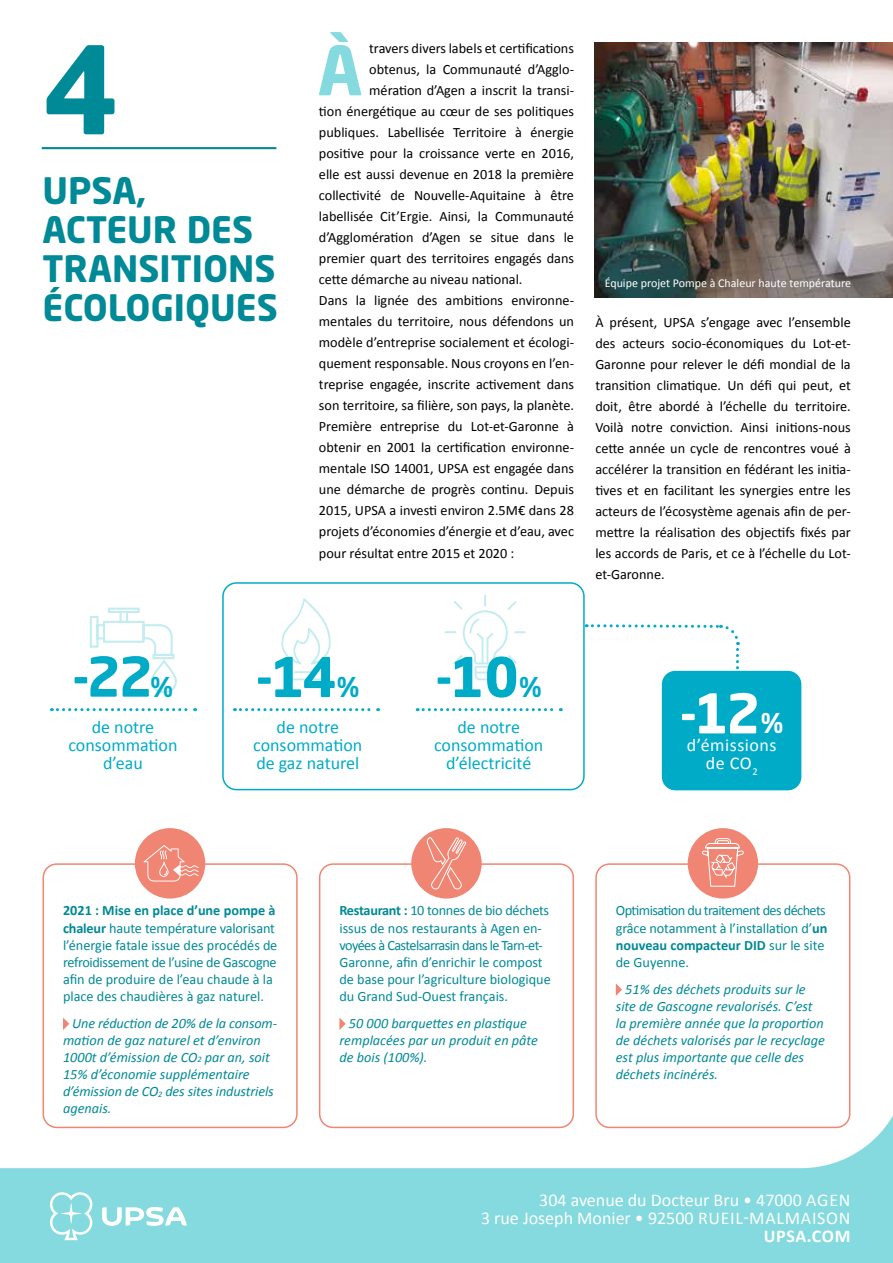
<style>
.page{position:relative;width:893px;height:1263px;background:#fff}
.page>*{position:absolute;margin:0;border:0;box-sizing:border-box;transform-origin:0 0}
.t1{font:700 120px "Neo Sans Std";color:#008996}
.t2{font:700 67.05px "Neo Sans Std";color:#84dade}
.t3{font:700 54px "Neo Sans Std";color:#00abc8}
.t4{font:700 54px "Neo Sans Std";color:#fff}
.t5{font:700 36px/39px "Neo Sans Std";color:#008996}
.t6{font:18px/18px "Calibri";color:#00abc8;text-align:center}
.t7{font:18px/18px "Calibri";color:#fff;text-align:right}
.t8{font:18px/18px "Calibri";letter-spacing:.03em;color:#fff;text-align:center}
.t9{font:700 18px "Calibri";letter-spacing:.04em;color:#fff}
.t10{font:14.25px/21px "Calibri";color:#000;text-align:justify}
.t11{font:14.25px/17.1px "Calibri";letter-spacing:-.01em;color:#008996}
.t12{font:italic 14.25px/17.1px "Calibri";color:#008996}
.t13{font:12px "Calibri";color:#fff}
.s1{font-size:27px}
.s2{font-weight:700}
.s3{font-size:8.25px}
</style>
<div class="page">
<hr style="left:42px;top:147px;width:234px;height:2px;background:#008996">
<svg style="left:0;top:1074px;width:893px;height:189px;fill:#84dade"></svg>
<div style="left:662px;top:671px;width:139px;height:119px;background:#00abc8;border-radius:13px"></div>
<svg style="left:445px;top:595px;width:81px;height:85px"></svg>
<svg style="left:281px;top:598px;width:50px;height:82px"></svg>
<svg style="left:89px;top:607px;width:88px;height:86px"></svg>
<div style="left:43px;top:863px;width:255px;height:265px;border:2px solid #f08573;border-radius:13px"></div>
<svg style="left:63px;top:1017px;width:6px;height:13px"></svg>
<div style="left:135px;top:828px;width:70px;height:70px;background:#f08573;border-radius:50%"></div>
<svg style="left:144px;top:845px;width:55px;height:36px"></svg>
<div style="left:319px;top:863px;width:255px;height:265px;border:2px solid #f08573;border-radius:13px"></div>
<svg style="left:339px;top:1017px;width:7px;height:13px"></svg>
<div style="left:411px;top:828px;width:71px;height:70px;background:#f08573;border-radius:50%"></div>
<div style="left:595px;top:863px;width:255px;height:265px;border:2px solid #f08573;border-radius:13px"></div>
<svg style="left:616px;top:983px;width:6px;height:13px"></svg>
<div style="left:688px;top:828px;width:70px;height:70px;background:#f08573;border-radius:50%"></div>
<svg style="left:426px;top:837px;width:40px;height:53px"></svg>
<svg style="left:702px;top:838px;width:42px;height:49px"></svg>
<svg style="left:234px;top:708px;width:145px;height:3px"></svg>
<img style="left:595px;top:43px;width:298px;height:254px">
<svg style="left:51px;top:708px;width:145px;height:3px"></svg>
<svg style="left:417px;top:708px;width:144px;height:3px"></svg>
<svg style="left:102px;top:1207px;width:85px;height:19px"></svg>
<svg style="left:50px;top:1192px;width:42px;height:48px"></svg>
<div style="left:222px;top:582px;width:363px;height:208px;border:2px solid #00abc8;border-radius:13px"></div>
<svg style="left:586px;top:624px;width:155px;height:62px"></svg>
<h1 class="t1" style="left:42px;top:13px;width:79px">4</h1>
<h3 class="t5" style="left:43px;top:170px;width:237px">UPSA,<br>ACTEUR DES<br>TRANSITIONS<br>ÉCOLOGIQUES</h3>
<h2 class="t2" style="left:318px;top:27px;width:46px">À</h2>
<p class="t10" style="left:369px;top:38px;width:206px">travers divers labels et certifications</p>
<p class="t10" style="left:369px;top:59px;width:206px">obtenus, la Communauté d’Agglo-</p>
<p class="t10" style="left:369px;top:80px;width:206px">mération d’Agen a inscrit la transi-</p>
<p class="t10" style="left:319px;top:101px;width:257px">tion énergétique au cœur de ses politiques</p>
<p class="t10" style="left:319px;top:122px;width:257px">publiques. Labellisée Territoire à énergie</p>
<p class="t10" style="left:319px;top:143px;width:257px">positive pour la croissance verte en 2016,</p>
<p class="t10" style="left:319px;top:164px;width:257px">elle est aussi devenue en 2018 la première</p>
<p class="t10" style="left:319px;top:185px;width:257px">collectivité de Nouvelle-Aquitaine à être</p>
<p class="t10" style="left:319px;top:206px;width:257px">labellisée Cit’Ergie. Ainsi, la Communauté</p>
<p class="t10" style="left:319px;top:227px;width:257px">d’Agglomération d’Agen se situe dans le</p>
<p class="t10" style="left:319px;top:248px;width:257px">premier quart des territoires engagés dans</p>
<p class="t10" style="left:319px;top:269px;width:205px">cette démarche au niveau national.</p>
<p class="t10" style="left:319px;top:290px;width:257px">Dans la lignée des ambitions environne-</p>
<p class="t10" style="left:319px;top:311px;width:257px">mentales du territoire, nous défendons un</p>
<p class="t10" style="left:319px;top:332px;width:257px">modèle d’entreprise socialement et écologi-</p>
<p class="t10" style="left:319px;top:353px;width:257px">quement responsable. Nous croyons en l’en-</p>
<p class="t10" style="left:319px;top:374px;width:257px">treprise engagée, inscrite activement dans</p>
<p class="t10" style="left:319px;top:395px;width:257px">son territoire, sa filière, son pays, la planète.</p>
<p class="t10" style="left:319px;top:416px;width:257px">Première entreprise du Lot-et-Garonne à</p>
<p class="t10" style="left:319px;top:437px;width:257px">obtenir en 2001 la certification environne-</p>
<p class="t10" style="left:319px;top:458px;width:257px">mentale ISO 14001, UPSA est engagée dans</p>
<p class="t10" style="left:319px;top:479px;width:257px">une démarche de progrès continu. Depuis</p>
<p class="t10" style="left:319px;top:500px;width:257px">2015, UPSA a investi environ 2.5M€ dans 28</p>
<p class="t10" style="left:319px;top:521px;width:257px">projets d’économies d’énergie et d’eau, avec</p>
<p class="t10" style="left:319px;top:542px;width:197px">pour résultat entre 2015 et 2020 :</p>
<p class="t13" style="left:605px;top:275px;width:248px">Équipe projet Pompe à Chaleur haute température</p>
<p class="t10" style="left:595px;top:312px;width:257px">À présent, UPSA s’engage avec l’ensemble des acteurs socio-économiques du Lot-et-Garonne pour relever le défi mondial de la transition climatique. Un défi qui peut, et doit, être abordé à l’échelle du territoire.<br>Voilà notre conviction. Ainsi initions-nous cette année un cycle de rencontres voué à accélérer la transition en fédérant les initia&shy;tives et en facilitant les synergies entre les acteurs de l’écosystème agenais afin de per&shy;mettre la réalisation des objectifs fixés par les accords de Paris, et ce à l’échelle du Lot&shy;et-Garonne.</p>
<h3 class="t3" style="left:73px;top:642px;width:102px">-22<span class="s1">%</span></h3>
<p class="t6" style="left:68px;top:718px;width:111px">de notre consommation d’eau</p>
<h3 class="t3" style="left:256px;top:642px;width:105px">-14<span class="s1">%</span></h3>
<p class="t6" style="left:253px;top:718px;width:111px">de notre consommation de gaz naturel</p>
<h3 class="t3" style="left:436px;top:642px;width:107px">-10<span class="s1">%</span></h3>
<p class="t6" style="left:434px;top:718px;width:111px">de notre consommation d’électricité</p>
<h3 class="t4" style="left:680px;top:679px;width:105px">-12<span class="s1">%</span></h3>
<p class="t8" style="left:687px;top:736px;width:91px">d’émissions de CO<sub>2</sub></p>
<p class="t11" style="left:63px;top:902px;width:216px"><span class="s2">2021 : Mise en place d’une pompe à chaleur</span> haute température valorisant l’énergie fatale issue des procédés de refroidissement de l’usine de Gascogne afin de produire de l’eau chaude à la place des chaudières à gaz naturel.</p>
<p class="t12" style="left:63px;top:1014px;width:216px;text-indent:9px">Une réduction de 20% de la consom&shy;mation de gaz naturel et d’environ<br>1000t d’émission de CO<span class="s3">2</span> par an, soit<br>15% d’économie supplémentaire d’émission de CO<span class="s3">2</span> des sites industriels agenais.</p>
<p class="t11" style="left:339px;top:902px;width:213px"><span class="s2">Restaurant :</span> 10 tonnes de bio déchets issus de nos restaurants à Agen en&shy;voyées à Castelsarrasin dans le Tarn-et-Garonne, afin d’enrichir le compost de base pour l’agriculture biologique du Grand Sud-Ouest français.</p>
<p class="t12" style="left:339px;top:1014px;width:200px;text-indent:9px">50 000 barquettes en plastique remplacées par un produit en pâte de bois (100%).</p>
<p class="t11" style="left:616px;top:902px;width:213px">Optimisation du traitement des déchets grâce notamment à l’installation d’<span class="s2">un nouveau compacteur DID</span> sur le site de Guyenne.</p>
<p class="t12" style="left:616px;top:980px;width:211px;text-indent:9px">51% des déchets produits sur le site de Gascogne revalorisés. C’est la première année que la proportion de déchets valorisés par le recyclage est plus importante que celle des déchets incinérés.</p>
<p class="t7" style="left:481px;top:1191px;width:371px">304 avenue du Docteur Bru • 47000 AGEN<br>3 rue Joseph Monier • 92500 RUEIL-MALMAISON</p>
<p class="t9" style="left:764px;top:1225px;width:88px">UPSA.COM</p>
</div>
